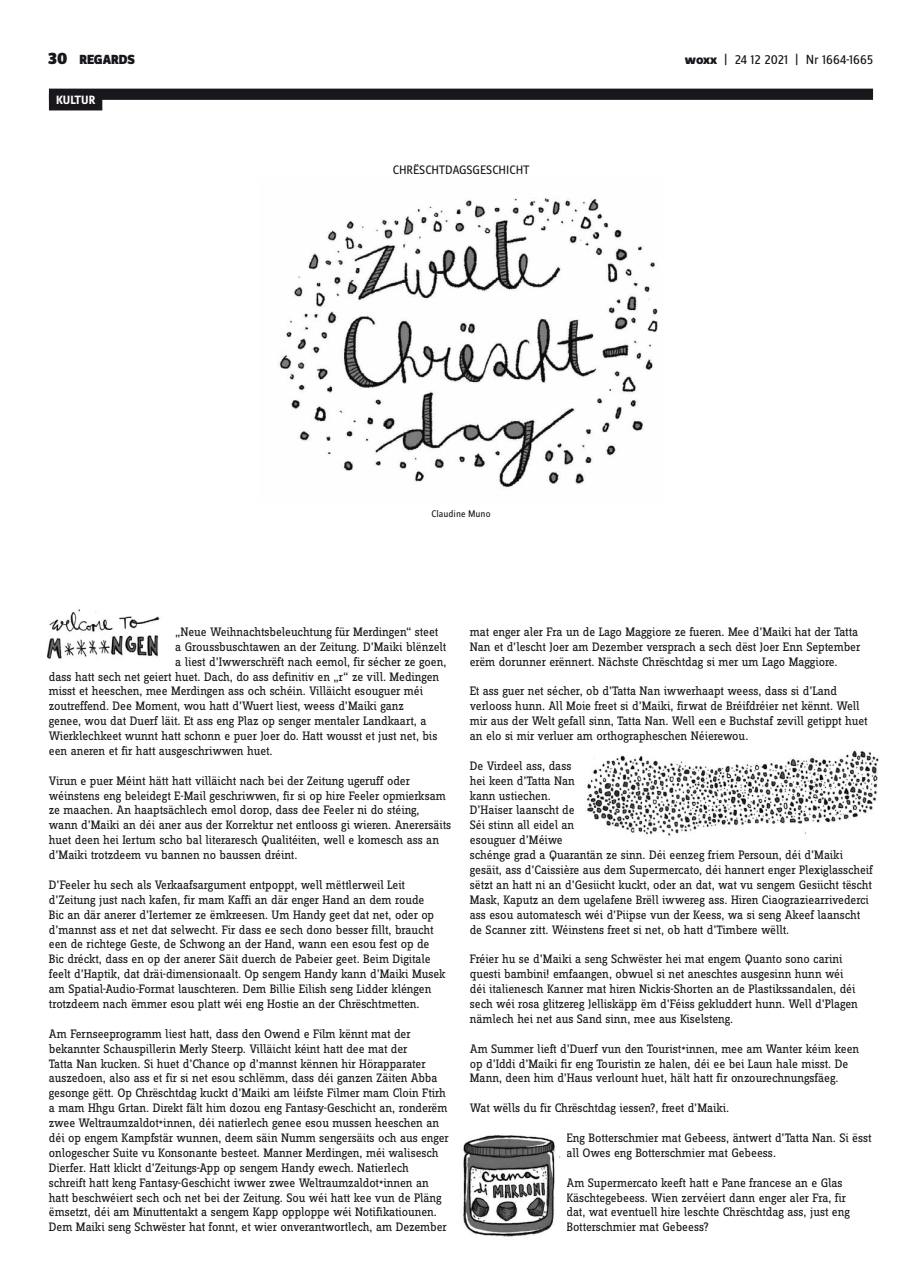
<style>
.page{position:relative;width:922px;height:1276px;background:#fff}
.page>*{position:absolute;margin:0;border:0;box-sizing:border-box;transform-origin:0 0}
.t1{font:13.75px "Zine Sans Dis";letter-spacing:-.01em;color:#1a171c}
.t2{font:900 13.75px "Zine Sans Dis";letter-spacing:-.01em;color:#1a171c}
.t3{font:12.75px/14.9px "Zine Slab Dis";letter-spacing:-.01em;color:#1a171c}
.t4{font:12.75px "Zine Sans Dis";color:#1a171c}
.t5{font:700 12.5px "Zine Sans Dis";color:#fff}
.t6{font:10px "Zine Sans Dis";color:#1a171c}
.s1{font-size:17.5px}
.s2{font-weight:800}
</style>
<div class="page">
<div style="left:49px;top:89px;width:823px;height:11px;background:#1a171c"></div>
<div style="left:49px;top:94px;width:53px;height:16px;background:#1a171c"></div>
<img style="left:586px;top:750px;width:293px;height:86px">
<img style="left:46px;top:609px;width:114px;height:50px">
<img style="left:463px;top:1135px;width:98px;height:102px">
<img style="left:278px;top:198px;width:380px;height:289px">
<p class="t2" style="left:48px;top:52px;width:88px"><span class="s1">30</span> REGARDS</p>
<p class="t1" style="left:684px;top:53px;width:190px"><span class="s2">woxx</span> | 24 12 2021 | NR 1664-1665</p>
<p class="t5" style="left:56px;top:93px;width:41px">KULTUR</p>
<p class="t4" style="left:392px;top:164px;width:138px">CHRËSCHTDAGSGESCHICHT</p>
<p class="t6" style="left:431px;top:509px;width:61px">CLAUDINE MUNO</p>
<p class="t3" style="left:175px;top:625px;width:264px">„Neue Weihnachtsbeleuchtung für Merdingen“ steet</p>
<p class="t3" style="left:175px;top:639px;width:272px">a Groussbuschtawen an der Zeitung. D’Maiki blënzelt</p>
<p class="t3" style="left:175px;top:654px;width:273px">a liest d’Iwwerschrëft nach eemol, fir sécher ze goen,</p>
<p class="t3" style="left:49px;top:669px;width:392px">dass hatt sech net geiert huet. Dach, do ass definitiv en „r“ ze vill. Medingen</p>
<p class="t3" style="left:49px;top:684px;width:375px">misst et heeschen, mee Merdingen ass och schéin. Villäicht esouguer méi</p>
<p class="t3" style="left:49px;top:699px;width:356px">zoutreffend. Dee Moment, wou hatt d’Wuert liest, weess d’Maiki ganz</p>
<p class="t3" style="left:49px;top:714px;width:379px">genee, wou dat Duerf läit. Et ass eng Plaz op senger mentaler Landkaart, a</p>
<p class="t3" style="left:49px;top:729px;width:390px">Wierklechkeet wunnt hatt schonn e puer Joer do. Hatt wousst et just net, bis</p>
<p class="t3" style="left:49px;top:744px;width:225px">een aneren et fir hatt ausgeschriwwen huet.</p>
<p class="t3" style="left:49px;top:773px;width:404px">Virun e puer Méint hätt hatt villäicht nach bei der Zeitung ugeruff oder wéinstens eng beleidegt E-Mail geschriwwen, fir si op hire Feeler opmierksam ze maachen. An haaptsächlech emol dorop, dass dee Feeler ni do stéing, wann d’Maiki an déi aner aus der Korrektur net entlooss gi wieren. Anerersäits huet deen hei Iertum scho bal literaresch Qualitéiten, well e komesch ass an d’Maiki trotzdeem vu bannen no baussen dréint.</p>
<p class="t3" style="left:49px;top:878px;width:398px">D’Feeler hu sech als Verkaafsargument entpoppt, well mëttlerweil Leit d’Zeitung just nach kafen, fir mam Kaffi an där enger Hand an dem roude<br>Bic an där anerer d’Iertemer ze ëmkreesen. Um Handy geet dat net, oder op d’mannst ass et net dat selwecht. Fir dass ee sech dono besser fillt, braucht een de richtege Geste, de Schwong an der Hand, wann een esou fest op de Bic dréckt, dass en op der anerer Säit duerch de Pabeier geet. Beim Digitale feelt d’Haptik, dat dräi-dimensionaalt. Op sengem Handy kann d’Maiki Musek am Spatial-Audio-Format lauschteren. Dem Billie Eilish seng Lidder kléngen trotzdeem nach ëmmer esou platt wéi eng Hostie an der Chrëschtmetten.</p>
<p class="t3" style="left:49px;top:1026px;width:401px">Am Fernseeprogramm liest hatt, dass den Owend e Film kënnt mat der bekannter Schauspillerin Merly Steerp. Villäicht kéint hatt dee mat der<br>Tatta Nan kucken. Si huet d’Chance op d’mannst kënnen hir Hörapparater auszedoen, also ass et fir si net esou schlëmm, dass déi ganzen Zäiten Abba gesonge gëtt. Op Chrëschtdag kuckt d’Maiki am léifste Filmer mam Cloin Ftirh a mam Hhgu Grtan. Direkt fält him dozou eng Fantasy-Geschicht an, ronderëm zwee Weltraumzaldot<sub>*</sub>innen, déi natierlech genee esou mussen heeschen an déi op engem Kampfstär wunnen, deem säin Numm sengersäits och aus enger onlogescher Suite vu Konsonante besteet. Manner Merdingen, méi walisesch Dierfer. Hatt klickt d’Zeitungs-App op sengem Handy ewech. Natierlech schreift hatt keng Fantasy-Geschicht iwwer zwee Weltraumzaldot<sub>*</sub>innen an hatt beschwéiert sech och net bei der Zeitung. Sou wéi hatt kee vun de Pläng ëmsetzt, déi am Minuttentakt a sengem Kapp opploppe wéi Notifikatiounen.<br>Dem Maiki seng Schwëster hat fonnt, et wier onverantwortlech, am Dezember</p>
<p class="t3" style="left:469px;top:625px;width:392px">mat enger aler Fra un de Lago Maggiore ze fueren. Mee d’Maiki hat der Tatta<br>Nan et d’lescht Joer am Dezember versprach a sech dëst Joer Enn September erëm dorunner erënnert. Nächste Chrëschtdag si mer um Lago Maggiore.</p>
<p class="t3" style="left:469px;top:684px;width:399px">Et ass guer net sécher, ob d’Tatta Nan iwwerhaapt weess, dass si d’Land verlooss hunn. All Moie freet si d’Maiki, firwat de Bréifdréier net kënnt. Well mir aus der Welt gefall sinn, Tatta Nan. Well een e Buchstaf zevill getippt huet an elo si mir verluer am orthographeschen Néierewou.</p>
<p class="t3" style="left:469px;top:758px;width:405px">De Virdeel ass, dass<br>hei keen d’Tatta Nan<br>kann ustiechen.<br>D’Haiser laanscht de<br>Séi stinn all eidel an<br>esouguer d’Méiwe<br>schénge grad a Quarantän ze sinn. Déi eenzeg friem Persoun, déi d’Maiki gesäit, ass d’Caissière aus dem Supermercato, déi hannert enger Plexiglasscheif sëtzt an hatt ni an d’Gesiicht kuckt, oder an dat, wat vu sengem Gesiicht tëscht Mask, Kaputz an dem ugelafene Brëll iwwereg ass. Hiren Ciaograziearrivederci ass esou automatesch wéi d’Piipse vun der Keess, wa si seng Akeef laanscht de Scanner zitt. Wéinstens freet si net, ob hatt d’Timbere wëllt.</p>
<p class="t3" style="left:469px;top:952px;width:389px">Fréier hu se d’Maiki a seng Schwëster hei mat engem Quanto sono carini questi bambini! emfaangen, obwuel si net aneschtes ausgesinn hunn wéi déi italienesch Kanner mat hiren Nickis-Shorten an de Plastikssandalen, déi sech wéi rosa glitzereg Jelliskäpp ëm d’Féiss gekluddert hunn. Well d’Plagen nämlech hei net aus Sand sinn, mee aus Kiselsteng.</p>
<p class="t3" style="left:469px;top:1041px;width:390px">Am Summer lieft d’Duerf vun den Tourist<sub>*</sub>innen, mee am Wanter kéim keen op d’Iddi d’Maiki fir eng Touristin ze halen, déi ee bei Laun hale misst. De<br>Mann, deen him d’Haus verlount huet, hält hatt fir onzourechnungsfäeg.</p>
<p class="t3" style="left:469px;top:1101px;width:261px">Wat wëlls du fir Chrëschtdag iessen?, freet d’Maiki.</p>
<p class="t3" style="left:566px;top:1131px;width:306px">Eng Botterschmier mat Gebeess, äntwert d’Tatta Nan. Si ësst all Owes eng Botterschmier mat Gebeess.</p>
<p class="t3" style="left:566px;top:1175px;width:285px">Am Supermercato keeft hatt e Pane francese an e Glas Käschtegebeess. Wien zervéiert dann enger aler Fra, fir dat, wat eventuell hire leschte Chrëschtdag ass, just eng Botterschmier mat Gebeess?</p>
</div>
